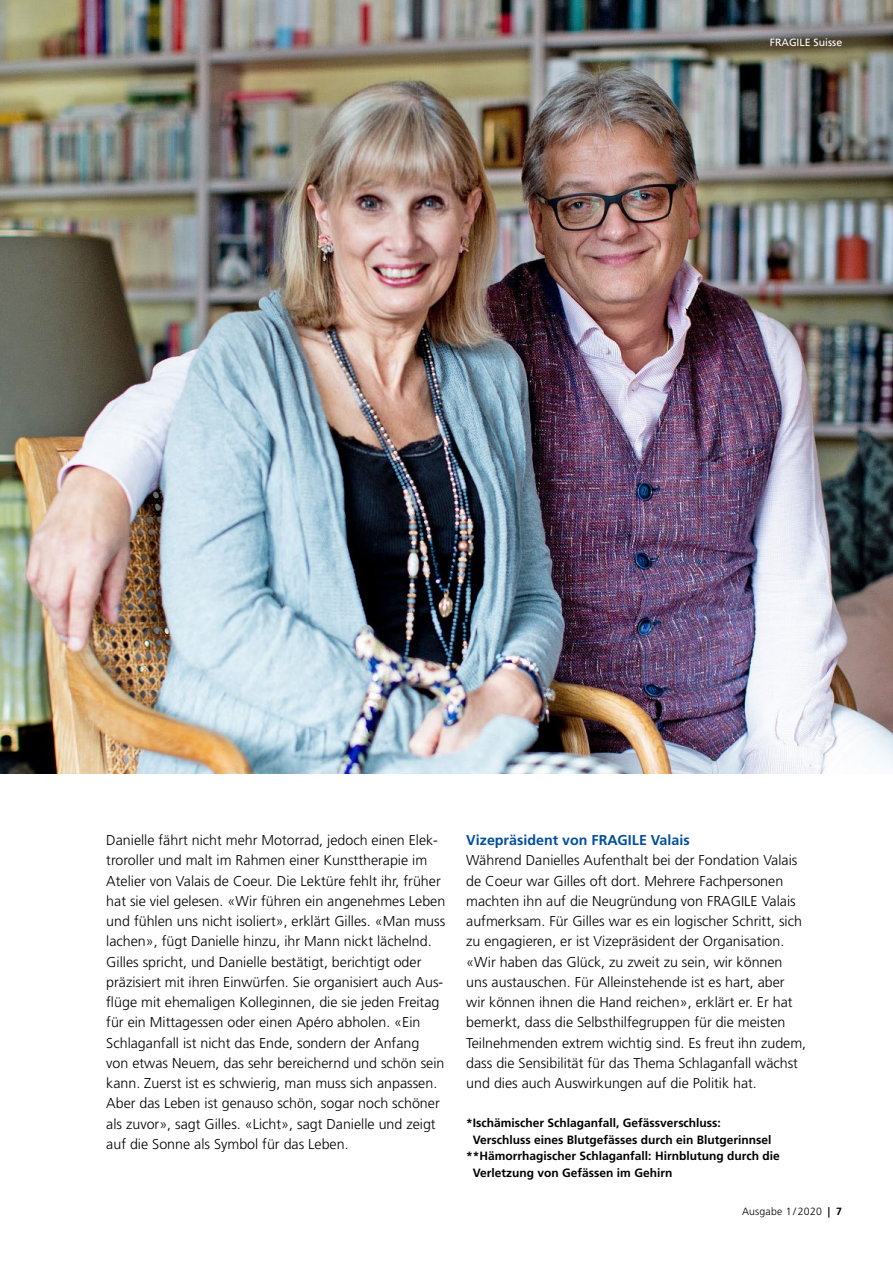
<style>
.page{position:relative;width:893px;height:1263px;background:#fff}
.page>*{position:absolute;margin:0;border:0;box-sizing:border-box;transform-origin:0 0}
.t1{font:300 14.25px/20.2px "Frutiger LT Std";color:#000}
.t2{font:700 14.25px "Frutiger LT Std";color:#004f9f}
.t3{font:700 12px/16.5px "Frutiger LT Std";color:#000}
.t4{font:300 10.5px "Frutiger LT Std";letter-spacing:.02em;color:#000}
.t5{font:10.5px "Frutiger LT Std";color:#fff}
.s1{font-weight:700}
</style>
<div class="page">
<img style="left:0;top:0;width:893px;height:774px">
<p class="t5" style="left:770px;top:37px;width:74px">FRAGILE Suisse</p>
<p class="t1" style="left:106px;top:830px;width:340px">Danielle fährt nicht mehr Motorrad, jedoch einen Elek&shy;troroller und malt im Rahmen einer Kunsttherapie im Atelier von Valais de Coeur. Die Lektüre fehlt ihr, früher hat sie viel gelesen. «Wir führen ein angenehmes Leben und fühlen uns nicht isoliert», erklärt Gilles. «Man muss lachen», fügt Danielle hinzu, ihr Mann nickt lächelnd.<br>Gilles spricht, und Danielle bestätigt, berichtigt oder präzisiert mit ihren Einwürfen. Sie organisiert auch Aus&shy;flüge mit ehemaligen Kolleginnen, die sie jeden Freitag für ein Mittagessen oder einen Apéro abholen. «Ein Schlaganfall ist nicht das Ende, sondern der Anfang<br>von etwas Neuem, das sehr bereichernd und schön sein kann. Zuerst ist es schwierig, man muss sich anpassen.<br>Aber das Leben ist genauso schön, sogar noch schöner als zuvor», sagt Gilles. «Licht», sagt Danielle und zeigt auf die Sonne als Symbol für das Leben.</p>
<p class="t2" style="left:466px;top:832px;width:225px">Vizepräsident von FRAGILE Valais</p>
<p class="t1" style="left:466px;top:850px;width:341px">Während Danielles Aufenthalt bei der Fondation Valais de Coeur war Gilles oft dort. Mehrere Fachpersonen machten ihn auf die Neugründung von FRAGILE Valais aufmerksam. Für Gilles war es ein logischer Schritt, sich zu engagieren, er ist Vizepräsident der Organisation. «Wir haben das Glück, zu zweit zu sein, wir können uns austauschen. Für Alleinstehende ist es hart, aber wir können ihnen die Hand reichen», erklärt er. Er hat bemerkt, dass die Selbsthilfegruppen für die meisten Teilnehmenden extrem wichtig sind. Es freut ihn zudem, dass die Sensibilität für das Thema Schlaganfall wächst und dies auch Auswirkungen auf die Politik hat.</p>
<p class="t3" style="left:473px;top:1115px;width:300px;text-indent:-7px">*Ischämischer Schlaganfall, Gefässverschluss:<br>Verschluss eines Blutgefässes durch ein Blutgerinnsel</p>
<p class="t3" style="left:473px;top:1148px;width:308px;text-indent:-7px">**Hämorrhagischer Schlaganfall: Hirnblutung durch die<br>Verletzung von Gefässen im Gehirn</p>
<p class="t4" style="left:742px;top:1205px;width:101px">Ausgabe 1 / 2020 <span class="s1">| 7</span></p>
</div>
